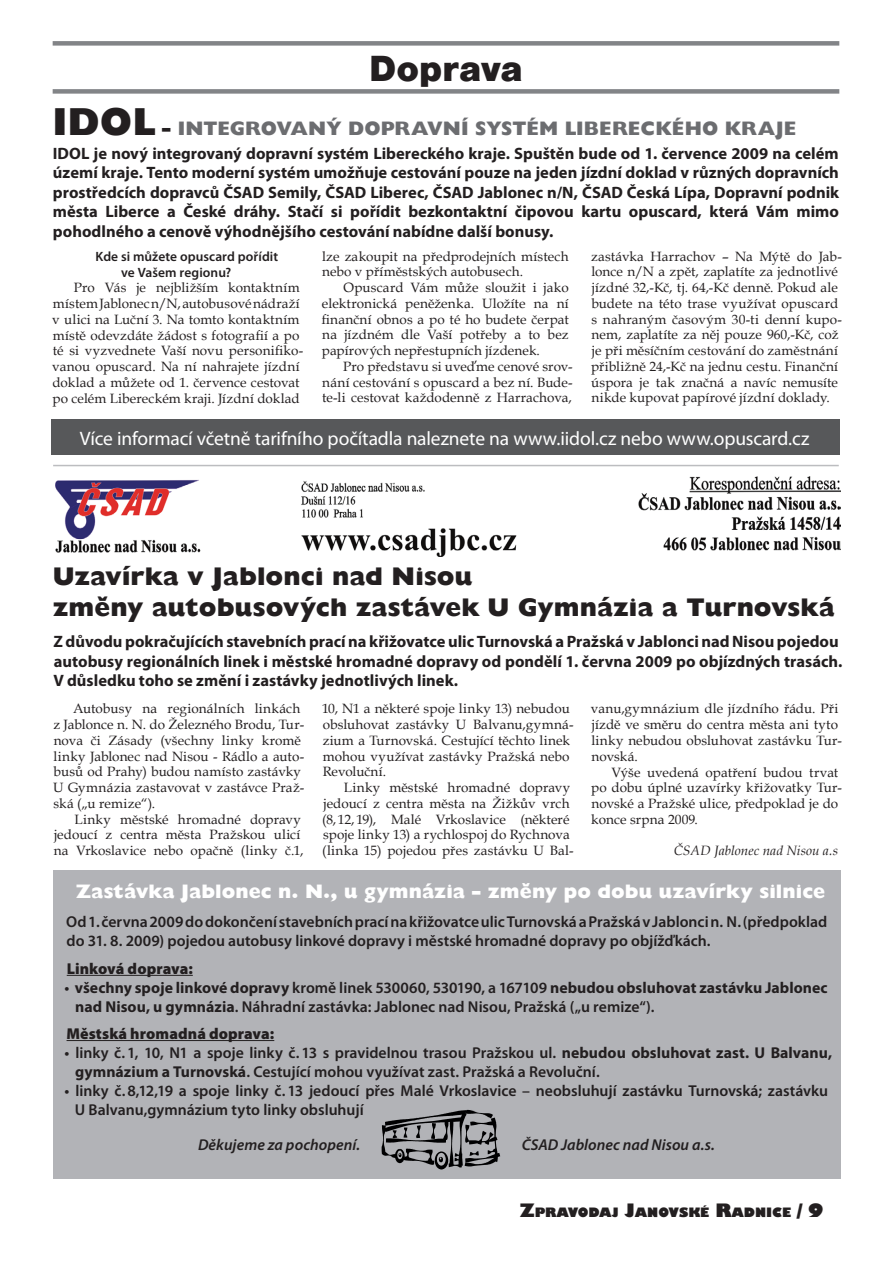
<style>
.page{position:relative;width:893px;height:1263px;background:#fff}
.page>*{position:absolute;margin:0;border:0;box-sizing:border-box;transform-origin:0 0}
.t1{font:900 37.5px "Nimbus San TCE";letter-spacing:-.005em;color:#231f20}
.t2{font:800 25.5px/30.6px "Gill Sans";color:#231f20}
.t3{font:19.5px "Myriad Pro";letter-spacing:-.005em;color:#fff}
.t4{font:800 19.5px "Gill Sans";letter-spacing:.005em;color:#fff}
.t5{font:800 19.5px "Gill Sans";letter-spacing:.005em;color:#6c6d70}
.t6{font:700 16.5px/19.5px "Myriad Pro";color:#231f20}
.t7{font:600 15.75px/18.9px "Myriad Pro";color:#231f20}
.t8{font:italic 600 15.75px "Myriad Pro";letter-spacing:.005em;color:#231f20}
.t9{font:900 15.75px "Myriad Pro";letter-spacing:.005em;color:#231f20}
.t10{font:13.5px/15.8px "Book Antiqua";letter-spacing:.005em;color:#231f20}
.t11{font:600 13.5px/15.8px "Myriad Pro";letter-spacing:.005em;color:#231f20}
.t12{font:italic 13.5px "Book Antiqua";letter-spacing:.005em;color:#231f20}
.t13{font:800 12.6px "Gill Sans";color:#231f20}
.s1{font-size:39px;color:#231f20}
.s2{color:#231f20}
.s3{font-weight:700}
.s4{font-size:18px}
</style>
<div class="page">
<div style="left:53px;top:89px;width:786px;height:5px;background:#828487"></div>
<div style="left:53px;top:41px;width:786px;height:5px;background:#828487"></div>
<img style="left:55px;top:476px;width:786px;height:81px">
<div style="left:53px;top:870px;width:788px;height:309px;background:#b2b3b7"></div>
<hr style="left:67px;top:975px;width:126px;height:1px;background:#231f20">
<hr style="left:67px;top:1040px;width:207px;height:1px;background:#231f20">
<svg style="left:382px;top:1110px;width:118px;height:59px"></svg>
<hr style="left:53px;top:465px;width:786px;height:1px;background:#bcbdc0">
<div style="left:51px;top:420px;width:788px;height:35px;background:#57585a"></div>
<h1 class="t1" style="left:369px;top:47px;width:155px">Doprava</h1>
<h3 class="t5" style="left:52px;top:117px;width:745px"><span class="s1">IDOL</span> <span class="s2">–</span> INTEGROVANÝ DOPRAVNÍ SYSTÉM LIBERECKÉHO KRAJE</h3>
<p class="t6" style="left:53px;top:143px;width:788px;text-align:justify">IDOL je nový integrovaný dopravní systém Libereckého kraje. Spuštěn bude od 1. července 2009 na celém území kraje. Tento moderní systém umožňuje cestování pouze na jeden jízdní doklad v různých dopravních prostředcích dopravců ČSAD Semily, ČSAD Liberec, ČSAD Jablonec n/N, ČSAD Česká Lípa, Dopravní podnik města Liberce a České dráhy. Stačí si pořídit bezkontaktní čipovou kartu opuscard, která Vám mimo pohodlného a cenově výhodnějšího cestování nabídne další bonusy.</p>
<p class="t11" style="left:121px;top:248px;width:158px;text-indent:-26px">Kde si můžete opuscard pořídit ve Vašem regionu?</p>
<p class="t10" style="left:52px;top:280px;width:253px;text-indent:22px">Pro Vás je nejbližším kontaktním místemJablonecn/N,autobusovénádraží v ulici na Luční 3. Na tomto kontaktním místě odevzdáte žádost s fotografií a po té si vyzvednete Vaší novu personifiko&shy;vanou opuscard. Na ní nahrajete jízdní doklad a můžete od 1. července cestovat po celém Libereckém kraji. Jízdní doklad</p>
<p class="t10" style="left:322px;top:248px;width:248px">lze zakoupit na předprodejních místech nebo v příměstských autobusech.</p>
<p class="t10" style="left:322px;top:279px;width:249px;text-align:justify;text-indent:22px">Opuscard Vám může sloužit i jako elektronická peněženka. Uložíte na ní finanční obnos a po té ho budete čerpat na jízdném dle Vaší potřeby a to bez papírových nepřestupních jízdenek.</p>
<p class="t10" style="left:322px;top:358px;width:252px;text-align:justify;text-indent:21px">Pro představu si uveďme cenové srov&shy;nání cestování s opuscard a bez ní. Bude&shy;te-li cestovat každodenně z Harrachova,</p>
<p class="t10" style="left:591px;top:248px;width:252px">zastávka Harrachov – Na Mýtě do Jab&shy;lonce n/N a zpět, zaplatíte za jednotlivé jízdné 32,-Kč, tj. 64,-Kč denně. Pokud ale budete na této trase využívat opuscard s nahraným časovým 30-ti denní kupo&shy;nem, zaplatíte za něj pouze 960,-Kč, což je při měsíčním cestování do zaměstnání přibližně 24,-Kč na jednu cestu. Finanční úspora je tak značná a navíc nemusíte nikde kupovat papírové jízdní doklady.</p>
<h3 class="t3" style="left:80px;top:426px;width:731px">Více informací včetně tarifního počítadla naleznete na www.iidol.cz nebo www.opuscard.cz</h3>
<h2 class="t2" style="left:53px;top:562px;width:783px">Uzavírka v Jablonci nad Nisou<br>změny autobusových zastávek U Gymnázia a Turnovská</h2>
<p class="t6" style="left:53px;top:631px;width:791px">Z důvodu pokračujících stavebních prací na křižovatce ulic Turnovská a Pražská v Jablonci nad Nisou pojedou autobusy regionálních linek i městské hromadné dopravy od pondělí 1. června 2009 po objízdných trasách.<br>V důsledku toho se změní i zastávky jednotlivých linek.</p>
<p class="t10" style="left:53px;top:701px;width:252px;text-indent:20px">Autobusy na regionálních linkách z Jablonce n. N. do Železného Brodu, Tur&shy;nova či Zásady (všechny linky kromě linky Jablonec nad Nisou - Rádlo a auto&shy;busů od Prahy) budou namísto zastávky U Gymnázia zastavovat v zastávce Praž&shy;ská („u remize“).</p>
<p class="t10" style="left:54px;top:811px;width:251px;text-indent:21px">Linky městské hromadné dopravy jedoucí z centra města Pražskou ulicí na Vrkoslavice nebo opačně (linky č.1,</p>
<p class="t10" style="left:322px;top:701px;width:253px">10, N1 a některé spoje linky 13) nebudou obsluhovat zastávky U Balvanu,gymná&shy;zium a Turnovská. Cestující těchto linek mohou využívat zastávky Pražská nebo Revoluční.</p>
<p class="t10" style="left:322px;top:779px;width:253px;text-indent:22px">Linky městské hromadné dopravy jedoucí z centra města na Žižkův vrch (8,12,19), Malé Vrkoslavice (některé spoje linky 13) a rychlospoj do Rychnova (linka 15) pojedou přes zastávku U Bal-</p>
<p class="t10" style="left:591px;top:701px;width:253px">vanu,gymnázium dle jízdního řádu. Při jízdě ve směru do centra města ani tyto linky nebudou obsluhovat zastávku Tur&shy;novská.</p>
<p class="t10" style="left:591px;top:764px;width:252px;text-indent:20px">Výše uvedená opatření budou trvat po dobu úplné uzavírky křižovatky Tur&shy;novské a Pražské ulice, předpoklad je do konce srpna 2009.</p>
<p class="t12" style="left:674px;top:841px;width:166px">ČSAD Jablonec nad Nisou a.s</p>
<h3 class="t4" style="left:76px;top:880px;width:751px">Zastávka Jablonec n. N., u gymnázia – změny po dobu uzavírky silnice</h3>
<p class="t7" style="left:66px;top:912px;width:763px">Od 1. června 2009 do dokončení stavebních prací na křižovatce ulic Turnovská a Pražská v Jablonci n. N. (předpoklad do 31. 8. 2009) pojedou autobusy linkové dopravy i městské hromadné dopravy po objížďkách.</p>
<p class="t9" style="left:67px;top:958px;width:128px">Linková doprava:</p>
<p class="t7" style="left:75px;top:977px;width:754px;text-indent:-11px">• <span class="s3">všechny spoje linkové dopravy</span> kromě linek 530060, 530190, a 167109 <span class="s3">nebudou obsluhovat zastávku Jablonec nad Nisou, u gymnázia</span>. Náhradní zastávka: Jablonec nad Nisou, Pražská („u remize“).</p>
<p class="t9" style="left:67px;top:1023px;width:209px">Městská hromadná doprava:</p>
<p class="t7" style="left:75px;top:1043px;width:759px;text-indent:-11px">• linky č.1, 10, N1 a spoje linky č.13 s pravidelnou trasou Pražskou ul. <span class="s3">nebudou obsluhovat zast. U Balvanu, gymnázium a Turnovská</span>. Cestující mohou využívat zast. Pražská a Revoluční.</p>
<p class="t7" style="left:75px;top:1080px;width:755px;text-indent:-10px">• linky č.8,12,19 a spoje linky č.13 jedoucí přes Malé Vrkoslavice – neobsluhují zastávku Turnovská; zastávku<br>U Balvanu,gymnázium tyto linky obsluhují</p>
<p class="t8" style="left:198px;top:1135px;width:164px">Děkujeme za pochopení.</p>
<p class="t8" style="left:522px;top:1135px;width:195px">ČSAD Jablonec nad Nisou a.s.</p>
<p class="t13" style="left:520px;top:1204px;width:305px"><span class="s4">Z</span>PRAVODAJ <span class="s4">J</span>ANOVSKÉ <span class="s4">R</span>ADNICE <span class="s4">/ 9</span></p>
</div>
